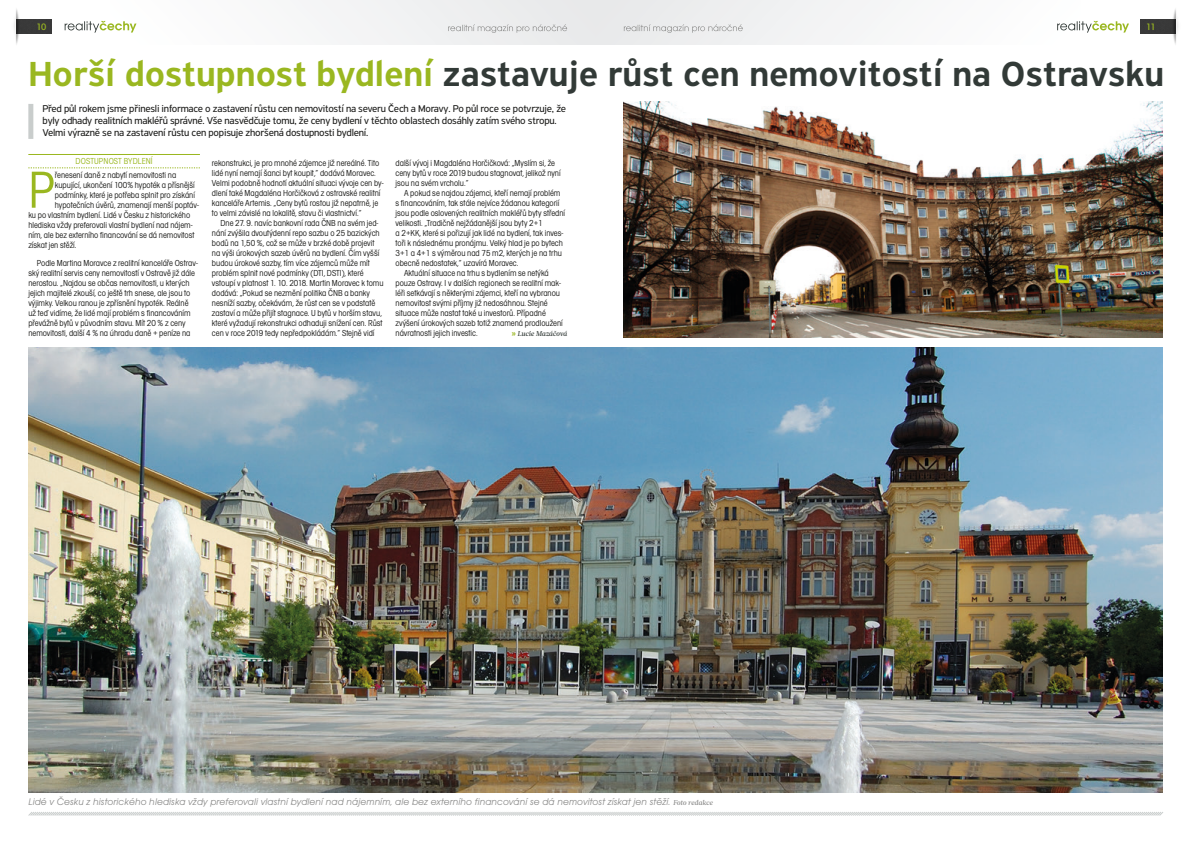
<style>
.page{position:relative;width:1191px;height:842px;background:#fff}
.page>*{position:absolute;margin:0;border:0;box-sizing:border-box;transform-origin:0 0}
.t1{font:53.8px "Avant Gar Got Itc TOT Boo Con";color:#9ab720}
.t2{font:500 37px "PF Highway Sans Pro";color:#323a37}
.t3{font:10.5px/12px "PF Highway Sans Pro";letter-spacing:-.02em;color:#1d1d1b}
.t4{font:10px "Avant Gar Got Itc TOT Boo Obl";letter-spacing:.01em;color:#8a8a89}
.t5{font:9.6px "Avant Gar Got Itc TOT Med Con";color:#9ab720;scale:1.08 1}
.t6{font:9px/10px "Avant Gar Got Itc TOT Boo Con";color:#1d1d1b}
.t7{font:9px "Avant Gar Got Itc TOT Boo Con";letter-spacing:.015em;color:#9ab720}
.t8{font:italic 500 7px "Glosa Text";letter-spacing:-.01em;color:#323a37}
.s1{color:#9ab720}
.s2{font-family:"Vista Sans Bold CE";font-weight:400;font-style:normal;font-size:8px;color:#9ab720}
.s3{font-family:"Glosa Text";font-weight:500;font-style:italic;font-size:7px}
</style>
<div class="page">
<svg style="left:28px;top:812px;width:1135px;height:4px;background:#dee0df"></svg>
<hr style="left:28px;top:154px;width:172px;height:1px;background:#9ab720">
<svg style="left:28px;top:168px;width:172px;height:1px"></svg>
<div style="left:28px;top:104px;width:5px;height:35px;background:#c9cdcc"></div>
<img style="left:28px;top:347px;width:1134px;height:445px">
<img style="left:624px;top:102px;width:538px;height:235px">
<div style="left:110px;top:0;width:485px;height:44px;background:#f4f4f5"></div>
<div style="left:595px;top:0;width:485px;height:44px;background:#f4f4f5"></div>
<img style="left:26px;top:20px;width:26px;height:14px">
<img style="left:1141px;top:20px;width:25px;height:14px">
<img style="left:16px;top:9px;width:10px;height:36px">
<img style="left:1166px;top:9px;width:10px;height:36px">
<img style="left:14px;top:10px;width:3px;height:31px">
<img style="left:1175px;top:10px;width:3px;height:31px">
<svg style="left:448px;top:24px;width:119px;height:9px"></svg>
<svg style="left:624px;top:24px;width:118px;height:9px"></svg>
<svg style="left:65px;top:21px;width:71px;height:12px"></svg>
<svg style="left:1057px;top:21px;width:72px;height:12px"></svg>
<p class="t5" style="left:37px;top:21px;width:11px">10</p>
<p class="t5" style="left:1146px;top:21px;width:10px">11</p>
<h2 class="t2" style="left:28px;top:52px;width:1137px"><span class="s1">Horší dostupnost bydlení</span> zastavuje růst cen nemovitostí na Ostravsku</h2>
<p class="t3" style="left:43px;top:102px;width:525px">Před půl rokem jsme přinesli informace o zastavení růstu cen nemovitostí na severu Čech a Moravy. Po půl roce se potvrzuje, že byly odhady realitních makléřů správné. Vše nasvědčuje tomu, že ceny bydlení v těchto oblastech dosáhly zatím svého stropu.<br>Velmi výrazně se na zastavení růstu cen popisuje zhoršená dostupnosti bydlení.</p>
<p class="t7" style="left:76px;top:156px;width:79px">DOSTUPNOST BYDLENÍ</p>
<h1 class="t1" style="left:28px;top:160px;width:28px">P</h1>
<p class="t6" style="left:55px;top:170px;width:123px">řenesení daně z nabytí nemovitosti na</p>
<p class="t6" style="left:55px;top:180px;width:141px">kupující, ukončení 100% hypoték a přísnější</p>
<p class="t6" style="left:55px;top:190px;width:142px">podmínky, které je potřeba splnit pro získání</p>
<p class="t6" style="left:55px;top:200px;width:146px">hypotečních úvěrů, znamenají menší poptáv-</p>
<p class="t6" style="left:28px;top:210px;width:163px">ku po vlastním bydlení. Lidé v Česku z historického</p>
<p class="t6" style="left:28px;top:220px;width:166px">hlediska vždy preferovali vlastní bydlení nad nájem-</p>
<p class="t6" style="left:28px;top:230px;width:168px">ním, ale bez externího financování se dá nemovitost</p>
<p class="t6" style="left:28px;top:240px;width:50px">získat jen stěží.</p>
<p class="t6" style="left:28px;top:258px;width:171px;text-indent:8px">Podle Martina Moravce z realitní kanceláře Ostrav&shy;ský realitní servis ceny nemovitostí v Ostravě již dále nerostou. „Najdou se občas nemovitosti, u kterých jejich majitelé zkouší, co ještě trh snese, ale jsou to výjimky. Velkou ranou je zpřísnění hypoték. Reálně už teď vidíme, že lidé mají problém s financováním převážně bytů v původním stavu. Mít 20 % z ceny nemovitosti, další 4 % na úhradu daně + peníze na</p>
<p class="t6" style="left:212px;top:158px;width:173px">rekonstrukci, je pro mnohé zájemce již nereálné. Tito lidé nyní nemají šanci byt koupit,“ dodává Moravec.<br>Velmi podobně hodnotí aktuální situaci vývoje cen by&shy;dlení také Magdaléna Horčičková z ostravské realitní kanceláře Artemis. „Ceny bytů rostou již nepatrně, je to velmi závislé na lokalitě, stavu či vlastnictví.“</p>
<p class="t6" style="left:212px;top:218px;width:173px;text-indent:9px">Dne 27. 9. navíc bankovní rada ČNB na svém jed&shy;nání zvýšila dvoutýdenní repo sazbu o 25 bazických bodů na 1,50 %, což se může v brzké době projevit na výši úrokových sazeb úvěrů na bydlení. Čím vyšší budou úrokové sazby, tím více zájemců může mít problém splnit nové podmínky (DTI, DSTI), které vstoupí v platnost 1. 10. 2018. Martin Moravec k tomu dodává: „Pokud se nezmění politika ČNB a banky nesníží sazby, očekávám, že růst cen se v podstatě zastaví a může přijít stagnace. U bytů v horším stavu, které vyžadují rekonstrukci odhaduji snížení cen. Růst cen v roce 2019 tedy nepředpokládám.“ Stejně vidí</p>
<p class="t6" style="left:395px;top:158px;width:167px">další vývoj i Magdaléna Horčičková: „Myslím si, že ceny bytů v roce 2019 budou stagnovat, jelikož nyní jsou na svém vrcholu.“</p>
<p class="t6" style="left:404px;top:188px;width:158px">A pokud se najdou zájemci, kteří nemají problém</p>
<p class="t6" style="left:395px;top:198px;width:165px">s financováním, tak stále nejvíce žádanou kategorií</p>
<p class="t6" style="left:395px;top:208px;width:171px">jsou podle oslovených realitních makléřů byty střední</p>
<p class="t6" style="left:395px;top:218px;width:149px">velikosti. „Tradičně nejžádanější jsou byty 2+1</p>
<p class="t6" style="left:395px;top:228px;width:169px">a 2+KK, které si pořizují jak lidé na bydlení, tak inves-</p>
<p class="t6" style="left:395px;top:238px;width:169px">toři k následnému pronájmu. Velký hlad je po bytech</p>
<p class="t6" style="left:395px;top:248px;width:168px">3+1 a 4+1 s výměrou nad 75 m2, kterých je na trhu</p>
<p class="t6" style="left:395px;top:258px;width:124px">obecně nedostatek,“ uzavírá Moravec.</p>
<p class="t6" style="left:404px;top:268px;width:146px">Aktuální situace na trhu s bydlením se netýká</p>
<p class="t6" style="left:395px;top:278px;width:167px">pouze Ostravy. I v dalších regionech se realitní mak-</p>
<p class="t6" style="left:395px;top:288px;width:166px">léři setkávají s některými zájemci, kteří na vybranou</p>
<p class="t6" style="left:395px;top:298px;width:154px">nemovitost svými příjmy již nedosáhnou. Stejné</p>
<p class="t6" style="left:395px;top:308px;width:152px">situace může nastat také u investorů. Případné</p>
<p class="t6" style="left:395px;top:318px;width:169px">zvýšení úrokových sazeb totiž znamená prodloužení</p>
<p class="t6" style="left:395px;top:328px;width:84px">návratnosti jejich investic.</p>
<p class="t8" style="left:512px;top:329px;width:57px"><span class="s2">»</span> Lucie Mazáčová</p>
<p class="t4" style="left:28px;top:796px;width:686px">Lidé v Česku z historického hlediska vždy preferovali vlastní bydlení nad nájemním, ale bez externího financování se dá nemovitost získat jen stěží. <span class="s3">Foto redakce</span></p>
</div>
